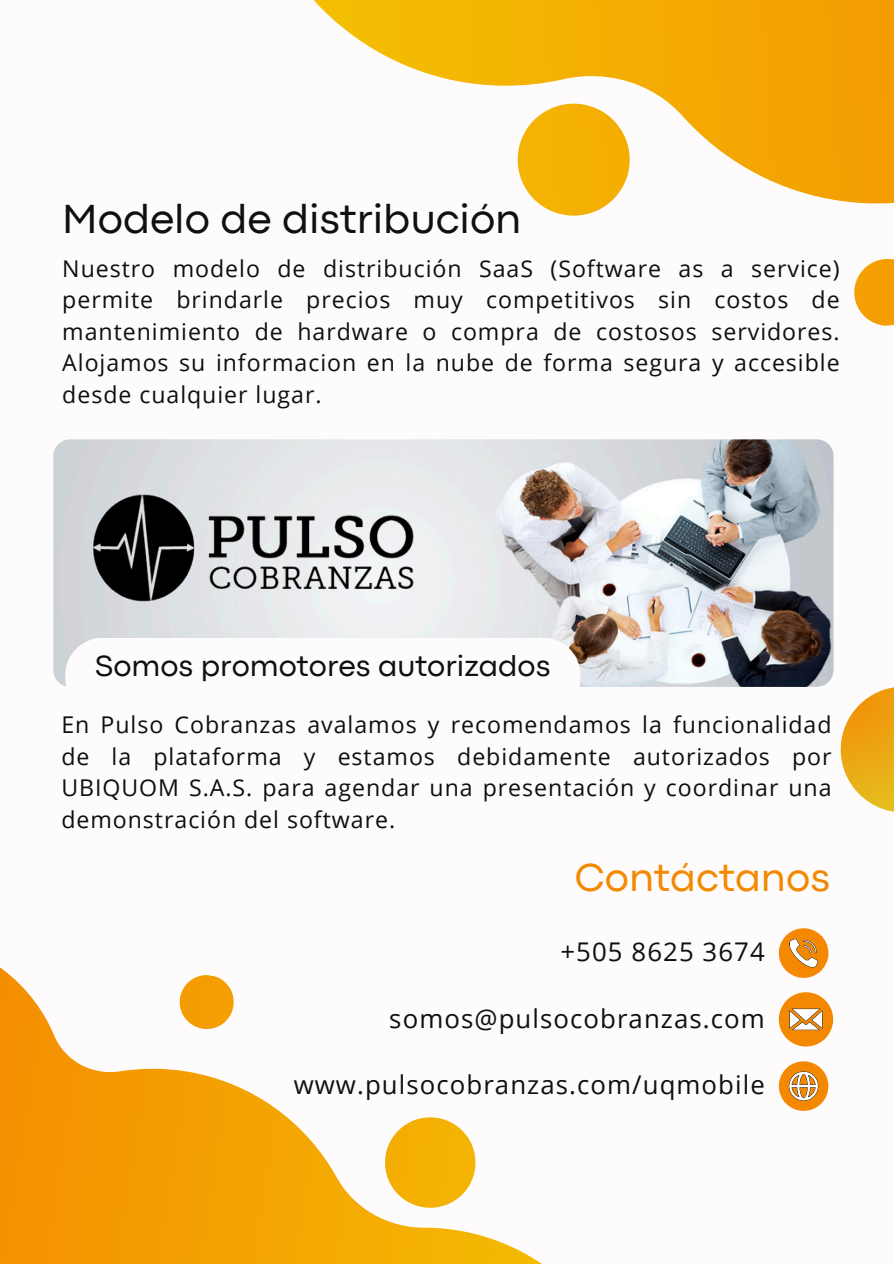
<style>
.page{position:relative;width:894px;height:1264px;background:#fff}
.page>*{position:absolute;margin:0;border:0;box-sizing:border-box;transform-origin:0 0}
.t1{font:42.45px "Codec Pro";color:#11100e}
.t2{font:40.65px "Codec Pro";color:#f48801}
.t3{font:30.45px "Codec Pro";color:#11100e}
.t4{font:25.8px "Open Sans";letter-spacing:.045em;color:#100f0d}
.t5{font:23.1px/31.5px "Open Sans";letter-spacing:.04em;color:#100f0d;text-align:justify}
</style>
<div class="page">
<div style="left:0;top:0;width:893px;height:1263px;background:#fdfbfb"></div>
<svg style="left:313px;top:0;width:580px;height:204px"></svg>
<svg style="left:514px;top:100px;width:118px;height:116px"></svg>
<svg style="left:854px;top:259px;width:39px;height:67px"></svg>
<svg style="left:0;top:967px;width:541px;height:296px"></svg>
<svg style="left:378px;top:1110px;width:104px;height:104px"></svg>
<svg style="left:176px;top:971px;width:61px;height:62px"></svg>
<img style="left:53px;top:439px;width:780px;height:248px;border-radius:17px">
<div style="left:65px;top:638px;width:515px;height:77px;background:#fdfbfb;border-radius:37px"></div>
<svg style="left:840px;top:687px;width:53px;height:125px"></svg>
<svg style="left:778px;top:928px;width:50px;height:49px"></svg>
<svg style="left:778px;top:1061px;width:50px;height:49px"></svg>
<svg style="left:778px;top:992px;width:54px;height:54px"></svg>
<img style="left:86px;top:485px;width:366px;height:132px">
<h1 class="t1" style="left:62px;top:204px;width:461px">Modelo de distribución</h1>
<p class="t5" style="left:62px;top:252px;width:778px">Nuestro modelo de distribución SaaS (Software as a service) permite brindarle precios muy competitivos sin costos de mantenimiento de hardware o compra de costosos servidores.<br>Alojamos su informacion en la nube de forma segura y accesible desde cualquier lugar.</p>
<p class="t3" style="left:95px;top:655px;width:456px">Somos promotores autorizados</p>
<p class="t5" style="left:61px;top:708px;width:771px">En Pulso Cobranzas avalamos y recomendamos la funcionalidad de la plataforma y estamos debidamente autorizados por UBIQUOM S.A.S. para agendar una presentación y coordinar una demonstración del software.</p>
<p class="t2" style="left:574px;top:863px;width:257px">Contáctanos</p>
<h1 class="t4" style="left:560px;top:933px;width:206px">+505 8625 3674</h1>
<p class="t4" style="left:389px;top:1000px;width:377px">somos@pulsocobranzas.com</p>
<h2 class="t4" style="left:293px;top:1066px;width:472px">www.pulsocobranzas.com/uqmobile</h2>
</div>
